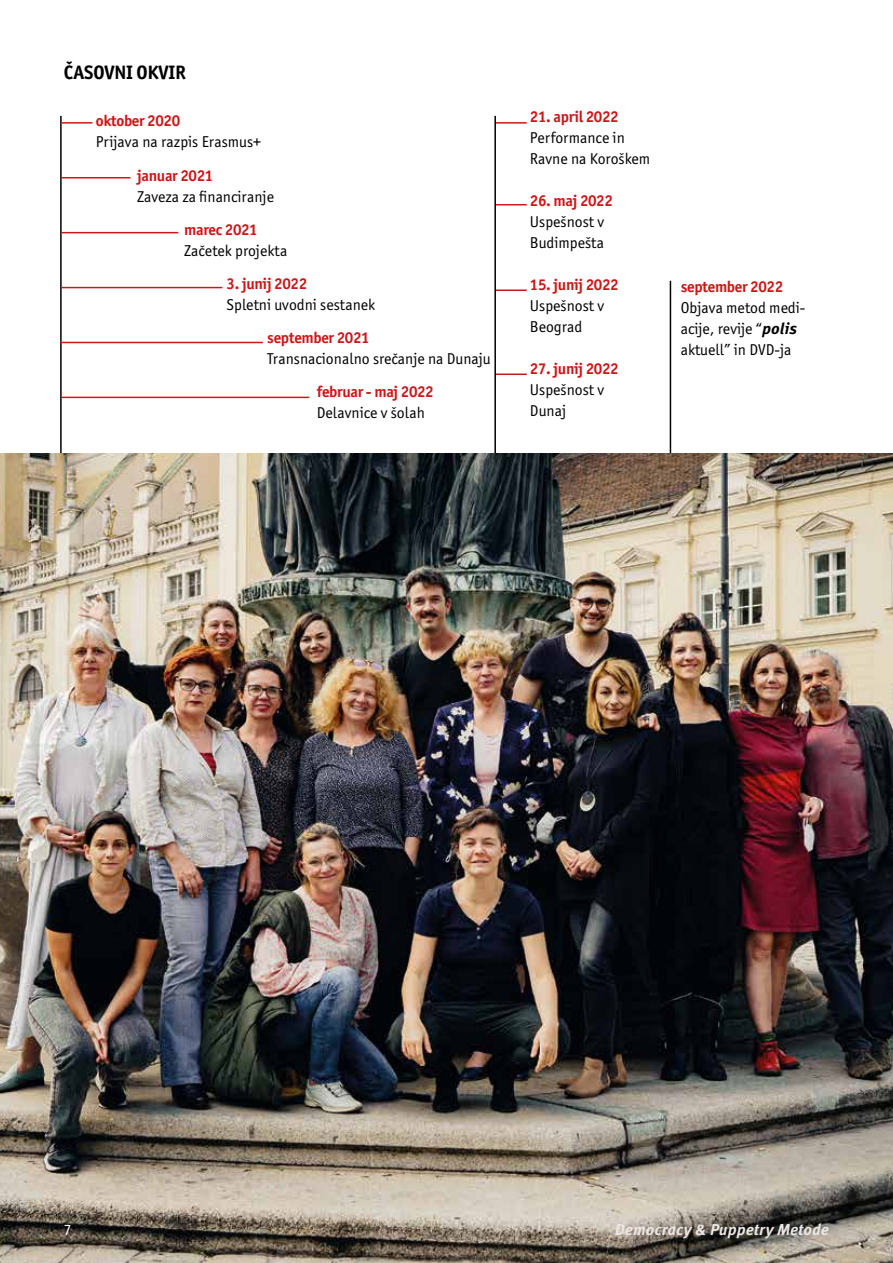
<style>
.page{position:relative;width:893px;height:1263px;background:#fff}
.page>*{position:absolute;margin:0;border:0;box-sizing:border-box;transform-origin:0 0}
.t1{font:700 19.5px "Officina Sans ITC Pro";letter-spacing:-.01em;color:#000}
.t2{font:15.75px/21px "Officina Sans ITC Pro";color:#000}
.t3{font:700 15.75px "Officina Sans ITC Pro";letter-spacing:-.02em;color:#cd1719}
.t4{font:italic 700 15.75px "Meta Correspondence Pro";color:#ece7e4}
.t5{font:15.75px "Officina Sans ITC Pro";color:#fff}
.s1{font-family:"Meta Correspondence Pro";font-weight:700;font-style:italic}
</style>
<div class="page">
<hr style="left:494px;top:116px;width:2px;height:351px;background:#000">
<hr style="left:60px;top:116px;width:2px;height:362px;background:#000">
<hr style="left:670px;top:281px;width:1px;height:252px;background:#000">
<hr style="left:62px;top:177px;width:68px;height:1px;background:#cd1719">
<hr style="left:62px;top:122px;width:30px;height:2px;background:#cd1719">
<hr style="left:496px;top:122px;width:31px;height:2px;background:#cd1719">
<hr style="left:496px;top:373px;width:31px;height:2px;background:#cd1719">
<hr style="left:496px;top:289px;width:31px;height:2px;background:#cd1719">
<hr style="left:496px;top:204px;width:31px;height:1px;background:#cd1719">
<hr style="left:62px;top:232px;width:116px;height:1px;background:#cd1719">
<hr style="left:62px;top:287px;width:160px;height:1px;background:#cd1719">
<hr style="left:60px;top:342px;width:203px;height:1px;background:#cd1719">
<hr style="left:62px;top:397px;width:247px;height:1px;background:#cd1719">
<img style="left:0;top:454px;width:893px;height:809px">
<p class="t1" style="left:64px;top:61px;width:124px">ČASOVNI OKVIR</p>
<p class="t3" style="left:96px;top:111px;width:86px">oktober 2020</p>
<p class="t2" style="left:96px;top:131px;width:167px">Prijava na razpis Erasmus+</p>
<p class="t3" style="left:137px;top:166px;width:78px">januar 2021</p>
<p class="t2" style="left:137px;top:186px;width:138px">Zaveza za financiranje</p>
<p class="t3" style="left:184px;top:220px;width:75px">marec 2021</p>
<p class="t2" style="left:184px;top:240px;width:105px">Začetek projekta</p>
<p class="t3" style="left:227px;top:274px;width:82px">3. junij 2022</p>
<p class="t2" style="left:227px;top:295px;width:150px">Spletni uvodni sestanek</p>
<p class="t3" style="left:267px;top:328px;width:104px">september 2021</p>
<p class="t2" style="left:267px;top:348px;width:225px">Transnacionalno srečanje na Dunaju</p>
<p class="t3" style="left:317px;top:382px;width:118px">februar - maj 2022</p>
<p class="t2" style="left:317px;top:402px;width:110px">Delavnice v šolah</p>
<p class="t3" style="left:530px;top:107px;width:90px">21. april 2022</p>
<p class="t2" style="left:530px;top:127px;width:122px">Performance in<br>Ravne na Koroškem</p>
<p class="t3" style="left:530px;top:191px;width:84px">26. maj 2022</p>
<p class="t2" style="left:530px;top:211px;width:76px">Uspešnost v<br>Budimpešta</p>
<p class="t3" style="left:530px;top:275px;width:90px">15. junij 2022</p>
<p class="t2" style="left:530px;top:295px;width:76px">Uspešnost v<br>Beograd</p>
<p class="t3" style="left:530px;top:359px;width:90px">27. junij 2022</p>
<p class="t2" style="left:530px;top:379px;width:76px">Uspešnost v<br>Dunaj</p>
<p class="t3" style="left:681px;top:277px;width:104px">september 2022</p>
<p class="t2" style="left:681px;top:297px;width:126px">Objava metod medi&shy;acije, revije “<span class="s1">polis </span>aktuell” in DVD-ja</p>
<p class="t5" style="left:64px;top:1220px;width:9px">7</p>
<p class="t4" style="left:615px;top:1217px;width:216px">Democracy &amp; Puppetry Metode</p>
</div>
